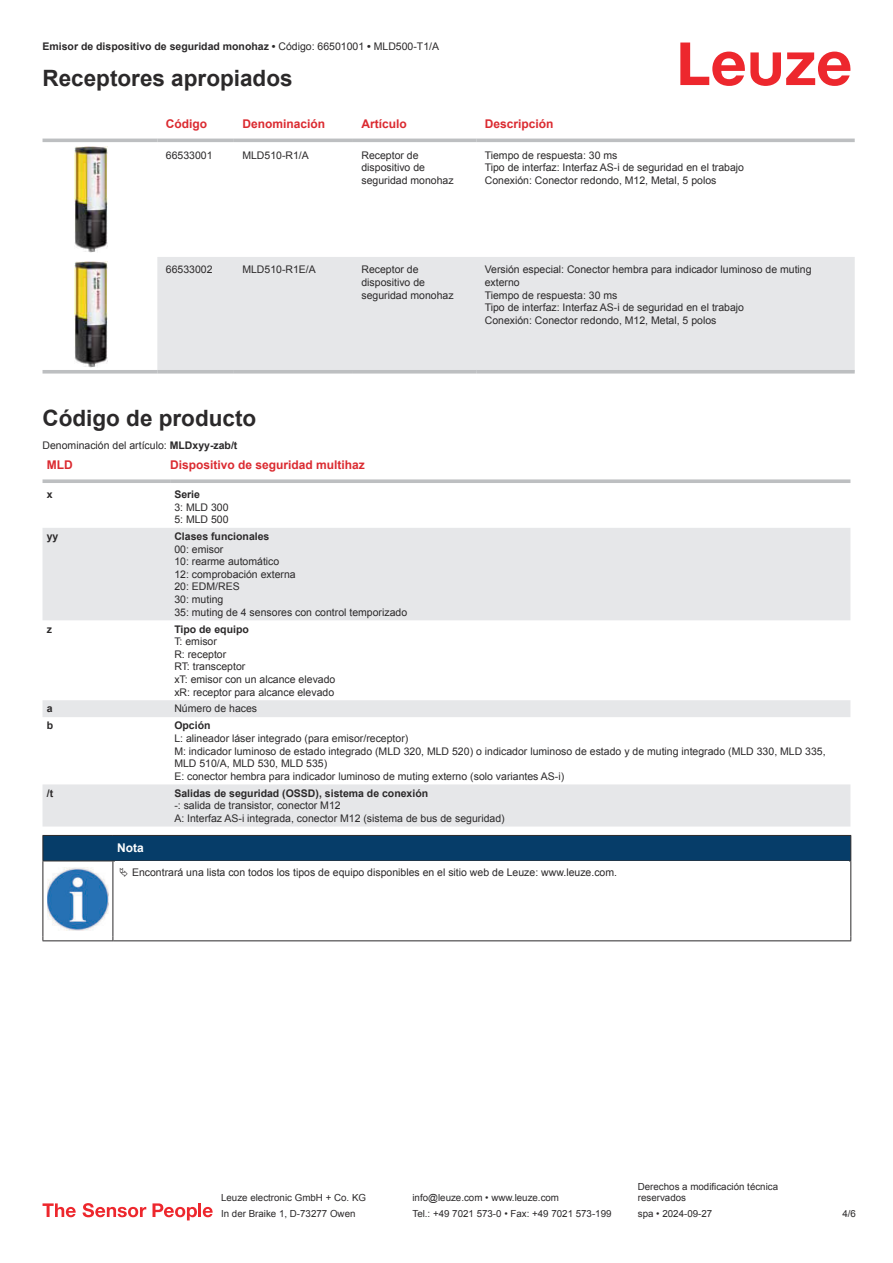
<style>
.page{position:relative;width:893px;height:1263px;background:#fff}
.page>*{position:absolute;margin:0;border:0;box-sizing:border-box;transform-origin:0 0}
.t1{font:700 22.5px "Arial";color:#2b292a}
.t2{font:700 12px "Arial";color:#db2a30}
.t3{font:700 12px "Arial";color:#fff}
.t4{font:10.5px/12.6px "Arial";color:#2b292a}
.t5{font:700 10.5px "Arial";color:#2b292a}
.t6{font:9.75px/11.7px "Arial";color:#2b292a}
.s1{font-weight:400}
.s2{font-weight:700}
</style>
<div class="page">
<svg style="left:680px;top:43px;width:170px;height:43px"></svg>
<svg style="left:43px;top:138px;width:812px;height:230px"></svg>
<div style="left:157px;top:257px;width:698px;height:113px;background:#e6e7e9"></div>
<hr style="left:43px;top:139px;width:114px;height:3px;background:#bdbfc1">
<hr style="left:157px;top:139px;width:77px;height:3px;background:#bdbfc1">
<hr style="left:234px;top:139px;width:119px;height:3px;background:#bdbfc1">
<hr style="left:353px;top:139px;width:123px;height:3px;background:#bdbfc1">
<hr style="left:476px;top:139px;width:379px;height:3px;background:#bdbfc1">
<svg style="left:43px;top:370px;width:114px;height:4px"></svg>
<svg style="left:157px;top:370px;width:77px;height:4px"></svg>
<svg style="left:234px;top:370px;width:119px;height:4px"></svg>
<svg style="left:353px;top:370px;width:123px;height:4px"></svg>
<svg style="left:476px;top:370px;width:379px;height:4px;background:#c4c6c7"></svg>
<img style="left:75px;top:146px;width:33px;height:107px">
<img style="left:75px;top:261px;width:33px;height:106px">
<svg style="left:43px;top:528px;width:807px;height:298px;fill:#e6e7e9"></svg>
<svg style="left:43px;top:479px;width:127px;height:4px"></svg>
<svg style="left:170px;top:479px;width:680px;height:4px;background:#c4c6c7"></svg>
<svg style="left:43px;top:1203px;width:33px;height:14px"></svg>
<svg style="left:83px;top:1203px;width:63px;height:14px"></svg>
<svg style="left:153px;top:1203px;width:44px;height:17px"></svg>
<hr style="left:198px;top:1203px;width:3px;height:14px;background:#ed272d">
<svg style="left:203px;top:1207px;width:10px;height:10px"></svg>
<div style="left:43px;top:835px;width:808px;height:26px;background:#063d69"></div>
<hr style="left:113px;top:860px;width:738px;height:1px;background:#2b292a">
<hr style="left:43px;top:861px;width:1px;height:75px;background:#2b292a">
<hr style="left:113px;top:861px;width:1px;height:75px;background:#2b292a">
<hr style="left:850px;top:861px;width:1px;height:75px;background:#2b292a">
<hr style="left:43px;top:940px;width:70px;height:1px;background:#2b292a">
<hr style="left:113px;top:940px;width:738px;height:1px;background:#2b292a">
<img style="left:47px;top:867px;width:61px;height:63px">
<p class="t5" style="left:43px;top:43px;width:398px">Emisor de dispositivo de seguridad monohaz • <span class="s1">Código: 66501001</span> • <span class="s1">MLD500-T1/A</span></p>
<h1 class="t1" style="left:43px;top:70px;width:252px">Receptores apropiados</h1>
<p class="t2" style="left:166px;top:119px;width:43px">Código</p>
<p class="t2" style="left:242px;top:119px;width:84px">Denominación</p>
<p class="t2" style="left:361px;top:119px;width:47px">Artículo</p>
<p class="t2" style="left:485px;top:119px;width:70px">Descripción</p>
<p class="t4" style="left:166px;top:150px;width:48px">66533001</p>
<p class="t4" style="left:242px;top:150px;width:68px">MLD510-R1/A</p>
<p class="t4" style="left:361px;top:150px;width:94px">Receptor de dispositivo de seguridad monohaz</p>
<p class="t4" style="left:485px;top:150px;width:261px">Tiempo de respuesta: 30 ms<br>Tipo de interfaz: Interfaz AS-i de seguridad en el trabajo<br>Conexión: Conector redondo, M12, Metal, 5 polos</p>
<p class="t4" style="left:166px;top:264px;width:48px">66533002</p>
<p class="t4" style="left:242px;top:264px;width:75px">MLD510-R1E/A</p>
<p class="t4" style="left:361px;top:264px;width:94px">Receptor de dispositivo de seguridad monohaz</p>
<p class="t4" style="left:485px;top:264px;width:328px">Versión especial: Conector hembra para indicador luminoso de muting externo<br>Tiempo de respuesta: 30 ms<br>Tipo de interfaz: Interfaz AS-i de seguridad en el trabajo<br>Conexión: Conector redondo, M12, Metal, 5 polos</p>
<h1 class="t1" style="left:43px;top:410px;width:215px">Código de producto</h1>
<p class="t4" style="left:43px;top:440px;width:196px">Denominación del artículo: <span class="s2">MLDxyy-zab/t</span></p>
<p class="t2" style="left:47px;top:460px;width:27px">MLD</p>
<p class="t2" style="left:170px;top:460px;width:196px">Dispositivo de seguridad multihaz</p>
<p class="t5" style="left:47px;top:490px;width:7px">x</p>
<p class="t5" style="left:174px;top:490px;width:27px">Serie</p>
<p class="t4" style="left:174px;top:501px;width:56px">3: MLD 300<br>5: MLD 500</p>
<p class="t5" style="left:47px;top:532px;width:13px">yy</p>
<p class="t5" style="left:174px;top:532px;width:97px">Clases funcionales</p>
<p class="t4" style="left:174px;top:544px;width:234px">00: emisor<br>10: rearme automático<br>12: comprobación externa<br>20: EDM/RES<br>30: muting<br>35: muting de 4 sensores con control temporizado</p>
<p class="t5" style="left:47px;top:625px;width:7px">z</p>
<p class="t5" style="left:174px;top:625px;width:76px">Tipo de equipo</p>
<p class="t4" style="left:174px;top:636px;width:163px">T: emisor<br>R: receptor<br>RT: transceptor<br>xT: emisor con un alcance elevado xR: receptor para alcance elevado</p>
<p class="t5" style="left:47px;top:705px;width:7px">a</p>
<p class="t4" style="left:174px;top:703px;width:84px">Número de haces</p>
<p class="t5" style="left:47px;top:722px;width:8px">b</p>
<p class="t5" style="left:174px;top:722px;width:38px">Opción</p>
<p class="t4" style="left:174px;top:733px;width:653px">L: alineador láser integrado (para emisor/receptor)<br>M: indicador luminoso de estado integrado (MLD 320, MLD 520) o indicador luminoso de estado y de muting integrado (MLD 330, MLD 335, MLD 510/A, MLD 530, MLD 535)<br>E: conector hembra para indicador luminoso de muting externo (solo variantes AS-i)</p>
<p class="t5" style="left:47px;top:789px;width:8px">/t</p>
<p class="t5" style="left:174px;top:789px;width:255px">Salidas de seguridad (OSSD), sistema de conexión</p>
<p class="t4" style="left:174px;top:800px;width:332px">-: salida de transistor, conector M12<br>A: Interfaz AS-i integrada, conector M12 (sistema de bus de seguridad)</p>
<p class="t3" style="left:117px;top:844px;width:28px">Nota</p>
<p class="t4" style="left:132px;top:867px;width:487px">Encontrará una lista con todos los tipos de equipo disponibles en el sitio web de Leuze: www.leuze.com.</p>
<p class="t6" style="left:221px;top:1193px;width:146px">Leuze electronic GmbH + Co. KG</p>
<p class="t6" style="left:412px;top:1193px;width:148px">info@leuze.com • www.leuze.com</p>
<p class="t6" style="left:638px;top:1181px;width:142px">Derechos a modificación técnica reservados</p>
<p class="t6" style="left:221px;top:1209px;width:136px">In der Braike 1, D-73277 Owen</p>
<p class="t6" style="left:412px;top:1209px;width:201px">Tel.: +49 7021 573-0 • Fax: +49 7021 573-199</p>
<p class="t6" style="left:638px;top:1209px;width:76px">spa • 2024-09-27</p>
<p class="t6" style="left:842px;top:1209px;width:15px">4 /6</p>
</div>
